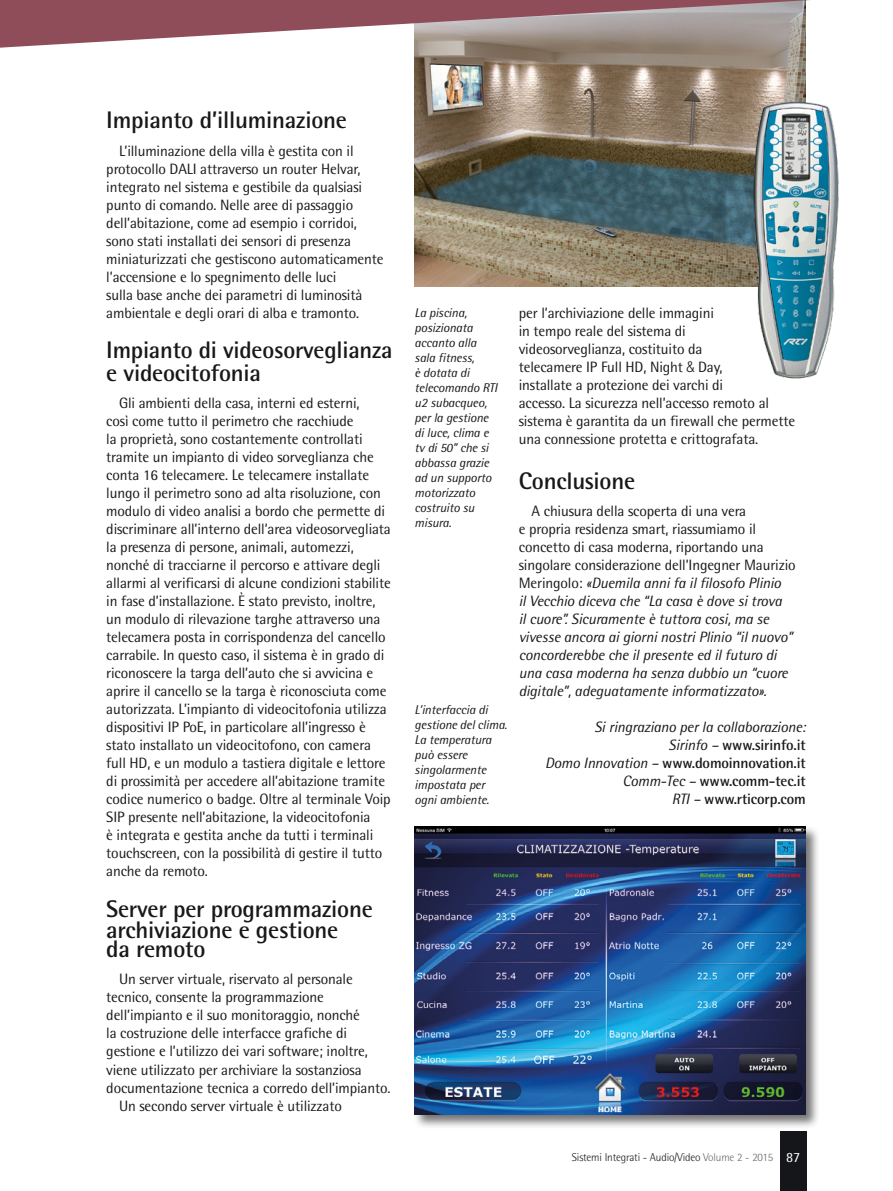
<style>
.page{position:relative;width:893px;height:1191px;background:#fff}
.page>*{position:absolute;margin:0;border:0;box-sizing:border-box;transform-origin:0 0}
.q_titolino_doppio_s{font:700 24px "Rotis Semi Sans";letter-spacing:-.01em;color:#1a1718}
.q_titolino_singolo{font:700 24px "Rotis Semi Sans";letter-spacing:-.01em;color:#1a1718}
.q_testo{font:15px/18px "Rotis Semi Sans";letter-spacing:-.01em;color:#1a1718}
.q_testo-2{font:italic 15px/18px "Rotis Semi Sans";letter-spacing:-.01em;color:#1a1718}
.q_testo-3{font:700 15px "Rotis Semi Sans";letter-spacing:-.01em;color:#1a1718}
.Normale{font:14.1px "Rotis Semi Sans";color:#fff}
.q_didascalia_nuova{font:italic 12.75px/15px "Rotis Semi Sans";letter-spacing:-.01em;color:#1a1718}
.Normale-2{font:300 11.25px "Rotis Semi Sans";letter-spacing:-.015em;color:#1a1718}
.s1{font-family:"Helvetica Neue LT Std";font-weight:300;font-stretch:condensed}
.s2{font-style:normal}
.s3{font-weight:400;font-style:italic}
.s4{color:#696a6c}
</style>
<div class="page">
<img style="left:415px;top:95px;width:317px;height:191px">
<div style="left:780px;top:1131px;width:26px;height:60px;background:#151619"></div>
<svg style="left:0;top:0;width:810px;height:95px"></svg>
<div style="left:413px;top:824px;width:407px;height:304px;background:#1a1718;opacity:.6"></div>
<img style="left:415px;top:826px;width:391px;height:288px">
<img style="left:732px;top:79px;width:107px;height:300px">
<p class="q_titolino_singolo" style="left:106px;top:105px;width:242px">Impianto d’illuminazione</p>
<p class="q_testo" style="left:106px;top:142px;width:279px;text-indent:13px">L’illuminazione della villa è gestita con il protocollo DALI attraverso un router Helvar, integrato nel sistema e gestibile da qualsiasi punto di comando. Nelle aree di passaggio dell’abitazione, come ad esempio i corridoi, sono stati installati dei sensori di presenza miniaturizzati che gestiscono automaticamente l’accensione e lo spegnimento delle luci<br>sulla base anche dei parametri di luminosità ambientale e degli orari di alba e tramonto.</p>
<p class="q_titolino_doppio_s" style="left:106px;top:335px;width:288px">Impianto di videosorveglianza</p>
<p class="q_titolino_doppio_s" style="left:106px;top:358px;width:156px">e videocitofonia</p>
<p class="q_testo" style="left:106px;top:394px;width:286px;text-indent:13px">Gli ambienti della casa, interni ed esterni,<br>così come tutto il perimetro che racchiude<br>la proprietà, sono costantemente controllati tramite un impianto di video sorveglianza che conta 16 telecamere. Le telecamere installate lungo il perimetro sono ad alta risoluzione, con modulo di video analisi a bordo che permette di discriminare all’interno dell’area videosorvegliata la presenza di persone, animali, automezzi, nonché di tracciarne il percorso e attivare degli allarmi al verificarsi di alcune condizioni stabilite in fase d’installazione. È stato previsto, inoltre, un modulo di rilevazione targhe attraverso una telecamera posta in corrispondenza del cancello carrabile. In questo caso, il sistema è in grado di riconoscere la targa dell’auto che si avvicina e aprire il cancello se la targa è riconosciuta come autorizzata. L’impianto di videocitofonia utilizza dispositivi IP PoE, in particolare all’ingresso è stato installato un videocitofono, con camera full HD, e un modulo a tastiera digitale e lettore di prossimità per accedere all’abitazione tramite codice numerico o badge. Oltre al terminale Voip SIP presente nell’abitazione, la videocitofonia<br>è integrata e gestita anche da tutti i terminali touchscreen, con la possibilità di gestire il tutto anche da remoto.</p>
<p class="q_titolino_doppio_s" style="left:106px;top:893px;width:268px">Server per programmazione</p>
<p class="q_titolino_doppio_s" style="left:106px;top:914px;width:233px">archiviazione e gestione</p>
<p class="q_titolino_doppio_s" style="left:106px;top:934px;width:101px">da remoto</p>
<p class="q_testo" style="left:106px;top:970px;width:286px;text-indent:13px">Un server virtuale, riservato al personale tecnico, consente la programmazione dell’impianto e il suo monitoraggio, nonché<br>la costruzione delle interfacce grafiche di gestione e l’utilizzo dei vari software; inoltre, viene utilizzato per archiviare la sostanziosa documentazione tecnica a corredo dell’impianto.</p>
<p class="q_testo" style="left:119px;top:1096px;width:224px">Un secondo server virtuale è utilizzato</p>
<p class="q_didascalia_nuova" style="left:415px;top:305px;width:84px">La piscina, posizionata accanto alla sala fitness,<br>è dotata di telecomando RTI u2 subacqueo, per la gestione di luce, clima e tv di 50” che si abbassa grazie ad un supporto motorizzato costruito su misura.</p>
<p class="q_didascalia_nuova" style="left:415px;top:702px;width:94px">L’interfaccia di gestione del clima.<br>La temperatura può essere singolarmente impostata per ogni ambiente.</p>
<p class="q_testo" style="left:519px;top:304px;width:278px">per l’archiviazione delle immagini<br>in tempo reale del sistema di videosorveglianza, costituito da<br>telecamere IP Full HD, Night <span class="s1">&amp;</span> Day,<br>installate a protezione dei varchi di<br>accesso. La sicurezza nell’accesso remoto al sistema è garantita da un firewall che permette una connessione protetta e crittografata.</p>
<p class="q_titolino_singolo" style="left:519px;top:466px;width:118px">Conclusione</p>
<p class="q_testo-2" style="left:519px;top:502px;width:278px;text-indent:13px"><span class="s2">A chiusura della scoperta di una vera<br>e propria residenza smart, riassumiamo il concetto di casa moderna, riportando una singolare considerazione dell’Ingegner Maurizio Meringolo:</span> «Duemila anni fa il filosofo Plinio<br>il Vecchio diceva che “La casa è dove si trova<br>il cuore”. Sicuramente è tuttora cosi, ma se vivesse ancora ai giorni nostri Plinio “il nuovo” concorderebbe che il presente ed il futuro di una casa moderna ha senza dubbio un “cuore digitale”, adeguatamente informatizzato».</p>
<p class="q_testo-2" style="left:595px;top:718px;width:213px">Si ringraziano per la collaborazione:</p>
<p class="q_testo-3" style="left:669px;top:736px;width:139px"><span class="s3">Sirinfo –</span> www.sirinfo.it</p>
<p class="q_testo-3" style="left:545px;top:754px;width:262px"><span class="s3">Domo Innovation –</span> www.domoinnovation.it</p>
<p class="q_testo-3" style="left:623px;top:772px;width:185px"><span class="s3">Comm-Tec –</span> www.comm-tec.it</p>
<p class="q_testo-3" style="left:672px;top:790px;width:136px"><span class="s3">RTI –</span> www.rticorp.com</p>
<p class="Normale-2" style="left:572px;top:1150px;width:203px">Sistemi Integrati - Audio/Video <span class="s4">Volume 2 - 2015</span></p>
<p class="Normale" style="left:786px;top:1148px;width:16px">87</p>
</div>
